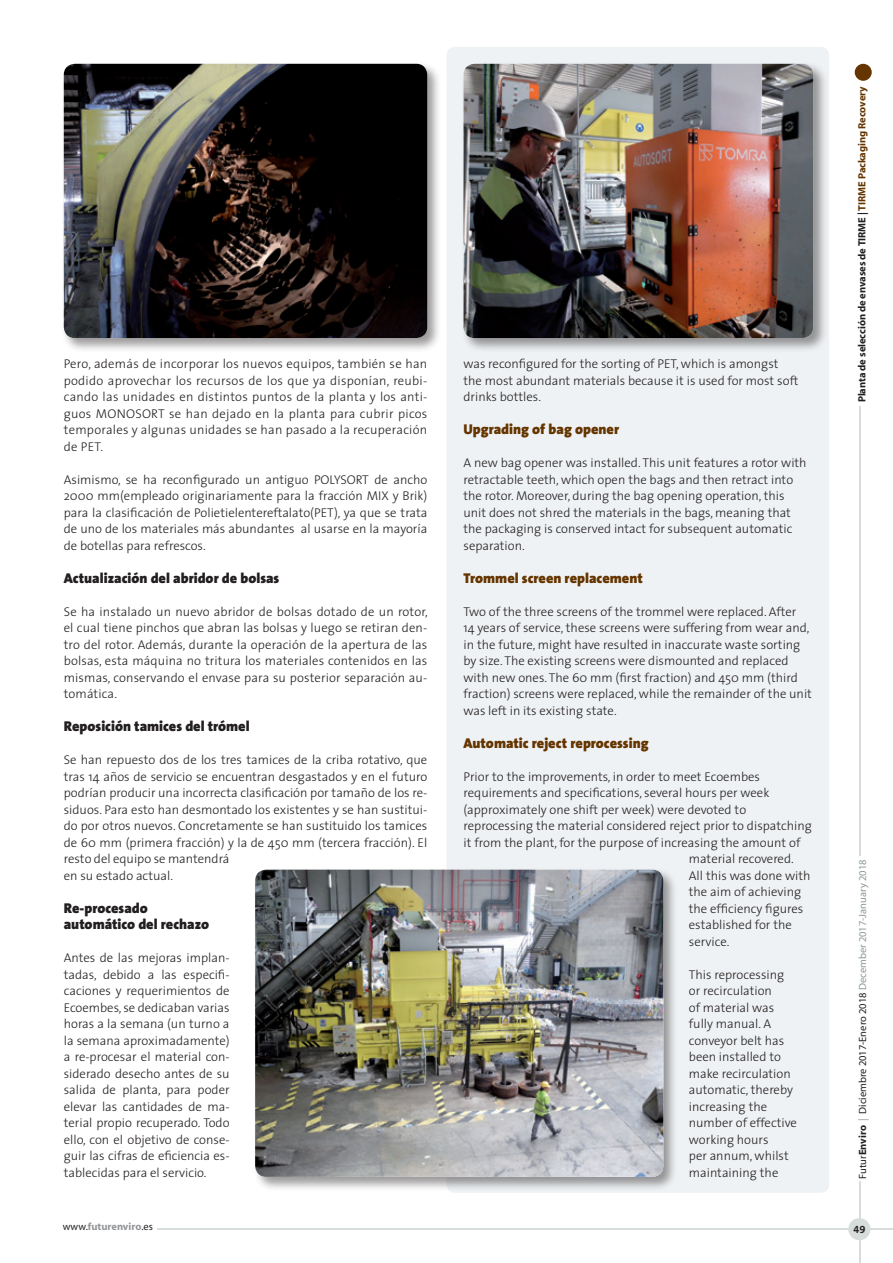
<style>
.page{position:relative;width:893px;height:1263px;background:#fff}
.page>*{position:absolute;margin:0;border:0;box-sizing:border-box;transform-origin:0 0}
.t1{font:900 14.25px/16.5px "The Sans";color:#231f20}
.t2{font:900 14.25px "The Sans";color:#653500}
.t3{font:300 12.75px/16.5px "The Sans";color:#231f20}
.t4{font:10.5px "Myriad";color:#231f20}
.t5{font:700 10.5px "Myriad";letter-spacing:-.005em;color:#231f20}
.t6{font:700 10.5px "Myriad";color:#939598}
.t7{font:10.5px "The Sans Bold Caps";color:#231f20}
.s1{color:#653500}
.s2{font-weight:700}
.s3{color:#8b9b92}
.s4{font-weight:400;color:#231f20}
</style>
<div class="page">
<div style="left:446px;top:47px;width:383px;height:1146px;background:#eff2f4;border-radius:9px"></div>
<div style="left:461px;top:61px;width:367px;height:292px;background:#231f20;opacity:.45"></div>
<img style="left:463px;top:64px;width:350px;height:274px">
<div style="left:253px;top:867px;width:425px;height:324px;background:#231f20;opacity:.45"></div>
<img style="left:255px;top:870px;width:408px;height:307px">
<div style="left:61px;top:61px;width:381px;height:292px;background:#231f20;opacity:.45"></div>
<img style="left:64px;top:64px;width:363px;height:274px">
<div style="left:855px;top:64px;width:17px;height:17px;background:#653500;border-radius:50%"></div>
<hr style="left:859px;top:406px;width:1px;height:450px;background:#d7ddda">
<hr style="left:157px;top:1228px;width:736px;height:2px;background:#d7ddda">
<hr style="left:859px;top:1181px;width:1px;height:82px;background:#d7ddda">
<div style="left:848px;top:1218px;width:22px;height:22px;background:#d7ddda;border-radius:50%"></div>
<p class="t3" style="left:64px;top:355px;width:365px;text-align:justify">Pero, además de incorporar los nuevos equipos, también se han podido aprovechar los recursos de los que ya disponían, reubi&shy;cando las unidades en distintos puntos de la planta y los anti&shy;guos MONOSORT se han dejado en la planta para cubrir picos temporales y algunas unidades se han pasado a la recuperación de PET.</p>
<p class="t3" style="left:64px;top:471px;width:365px;text-align:justify">Asimismo, se ha reconfigurado un antiguo POLYSORT de ancho 2000 mm(empleado originariamente para la fracción MIX y Brik) para la clasificación de Polietielentereftalato(PET), ya que se trata de uno de los materiales más abundantes al usarse en la mayoría de botellas para refrescos.</p>
<p class="t1" style="left:64px;top:569px;width:217px">Actualización del abridor de bolsas</p>
<p class="t3" style="left:64px;top:603px;width:366px;text-align:justify">Se ha instalado un nuevo abridor de bolsas dotado de un rotor, el cual tiene pinchos que abran las bolsas y luego se retiran den&shy;tro del rotor. Además, durante la operación de la apertura de las bolsas, esta máquina no tritura los materiales contenidos en las mismas, conservando el envase para su posterior separación au&shy;tomática.</p>
<p class="t1" style="left:64px;top:718px;width:187px">Reposición tamices del trómel</p>
<p class="t3" style="left:64px;top:751px;width:365px">Se han repuesto dos de los tres tamices de la criba rotativo, que tras 14 años de servicio se encuentran desgastados y en el futuro podrían producir una incorrecta clasificación por tamaño de los re&shy;siduos. Para esto han desmontado los existentes y se han sustitui&shy;do por otros nuevos. Concretamente se han sustituido los tamices de 60 mm (primera fracción) y la de 450 mm (tercera fracción). El resto del equipo se mantendrá<br>en su estado actual.</p>
<p class="t1" style="left:64px;top:899px;width:147px">Re-procesado automático del rechazo</p>
<p class="t3" style="left:64px;top:949px;width:167px;text-align:justify">Antes de las mejoras implan&shy;tadas, debido a las especifi&shy;caciones y requerimientos de Ecoembes, se dedicaban varias horas a la semana (un turno a la semana aproximadamente) a re-procesar el material con&shy;siderado desecho antes de su salida de planta, para poder elevar las cantidades de ma&shy;terial propio recuperado. Todo ello, con el objetivo de conse&shy;guir las cifras de eficiencia es&shy;tablecidas para el servicio.</p>
<p class="t3" style="left:463px;top:355px;width:337px">was reconfigured for the sorting of PET, which is amongst the most abundant materials because it is used for most soft drinks bottles.</p>
<p class="t2" style="left:463px;top:417px;width:157px">Upgrading of bag opener</p>
<p class="t3" style="left:463px;top:454px;width:345px">A new bag opener was installed. This unit features a rotor with retractable teeth, which open the bags and then retract into the rotor. Moreover, during the bag opening operation, this unit does not shred the materials in the bags, meaning that the packaging is conserved intact for subsequent automatic separation.</p>
<p class="t2" style="left:463px;top:566px;width:181px">Trommel screen replacement</p>
<p class="t3" style="left:463px;top:603px;width:350px">Two of the three screens of the trommel were replaced. After<br>14 years of service, these screens were suffering from wear and, in the future, might have resulted in inaccurate waste sorting by size. The existing screens were dismounted and replaced with new ones. The 60 mm (first fraction) and 450 mm (third fraction) screens were replaced, while the remainder of the unit was left in its existing state.</p>
<p class="t2" style="left:463px;top:731px;width:187px">Automatic reject reprocessing</p>
<p class="t3" style="left:463px;top:768px;width:298px">Prior to the improvements, in order to meet Ecoembes</p>
<p class="t3" style="left:463px;top:784px;width:307px">requirements and specifications, several hours per week</p>
<p class="t3" style="left:463px;top:801px;width:284px">(approximately one shift per week) were devoted to</p>
<p class="t3" style="left:463px;top:817px;width:350px">reprocessing the material considered reject prior to dispatching</p>
<p class="t3" style="left:463px;top:834px;width:338px">it from the plant, for the purpose of increasing the amount of</p>
<p class="t3" style="left:689px;top:850px;width:106px">material recovered.</p>
<p class="t3" style="left:689px;top:867px;width:123px">All this was done with</p>
<p class="t3" style="left:689px;top:883px;width:114px">the aim of achieving</p>
<p class="t3" style="left:689px;top:900px;width:116px">the efficiency figures</p>
<p class="t3" style="left:689px;top:916px;width:105px">established for the</p>
<p class="t3" style="left:689px;top:933px;width:42px">service.</p>
<p class="t3" style="left:689px;top:966px;width:110px">This reprocessing or recirculation<br>of material was fully manual. A conveyor belt has been installed to make recirculation automatic, thereby increasing the number of effective working hours<br>per annum, whilst maintaining the</p>
<p class="t5" style="left:857px;top:402px;width:318px;rotate:-90deg">Planta de selección de envases de TIRME | <span class="s1">TIRME Packaging Recovery</span></p>
<p class="t4" style="left:857px;top:1178px;width:320px;rotate:-90deg">Futur<span class="s2">Enviro</span> <span class="s3">|</span> Diciembre 2017-Enero 2018 <span class="s3">December 2017-January 2018</span></p>
<p class="t6" style="left:63px;top:1221px;width:92px"><span class="s4">www.</span>futurenviro<span class="s4">.es</span></p>
<p class="t7" style="left:854px;top:1220px;width:13px">49</p>
</div>
